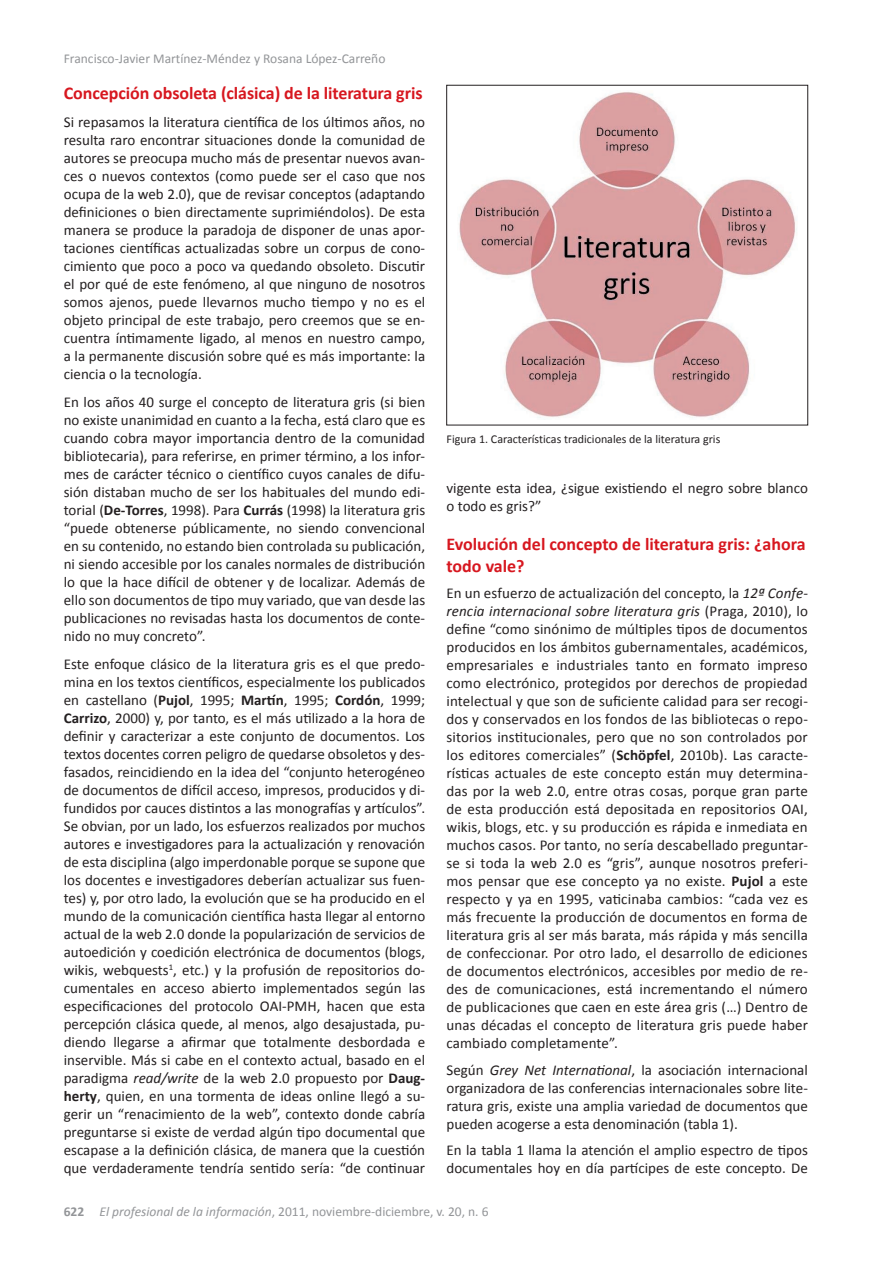
<style>
.page{position:relative;width:893px;height:1263px;background:#fff}
.page>*{position:absolute;margin:0;border:0;box-sizing:border-box;transform-origin:0 0}
.t1{font:700 18px/21.6px "Calibri";letter-spacing:-.005em;color:#d7171f}
.t2{font:15px/18px "Calibri";color:#231f20;text-align:justify}
.t3{font:13.5px "Calibri";color:#939598}
.t4{font:12px "Calibri";color:#231f20}
.s1{font-weight:700}
.s2{font-style:italic}
</style>
<div class="page">
<img style="left:459px;top:92px;width:338px;height:327px">
<div style="left:446px;top:85px;width:362px;height:340px;border:1px solid #231f20"></div>
<p class="t3" style="left:64px;top:50px;width:323px">Francisco-Javier Martínez-Méndez y Rosana López-Carreño</p>
<p class="t1" style="left:64px;top:82px;width:360px">Concepción obsoleta (clásica) de la literatura gris</p>
<p class="t2" style="left:64px;top:113px;width:363px">Si repasamos la literatura científica de los últimos años, no resulta raro encontrar situaciones donde la comunidad de autores se preocupa mucho más de presentar nuevos avan&shy;ces o nuevos contextos (como puede ser el caso que nos ocupa de la web 2.0), que de revisar conceptos (adaptando definiciones o bien directamente suprimiéndolos). De esta manera se produce la paradoja de disponer de unas apor&shy;taciones científicas actualizadas sobre un corpus de cono&shy;cimiento que poco a poco va quedando obsoleto. Discutir el por qué de este fenómeno, al que ninguno de nosotros somos ajenos, puede llevarnos mucho tiempo y no es el objeto principal de este trabajo, pero creemos que se en&shy;cuentra íntimamente ligado, al menos en nuestro campo, a la permanente discusión sobre qué es más importante: la ciencia o la tecnología.</p>
<p class="t2" style="left:64px;top:393px;width:363px">En los años 40 surge el concepto de literatura gris (si bien no existe unanimidad en cuanto a la fecha, está claro que es cuando cobra mayor importancia dentro de la comunidad bibliotecaria), para referirse, en primer término, a los infor&shy;mes de carácter técnico o científico cuyos canales de difu&shy;sión distaban mucho de ser los habituales del mundo edi&shy;torial (<span class="s1">De-Torres</span>, 1998). Para <span class="s1">Currás</span> (1998) la literatura gris “puede obtenerse públicamente, no siendo convencional en su contenido, no estando bien controlada su publicación, ni siendo accesible por los canales normales de distribución lo que la hace difícil de obtener y de localizar. Además de ello son documentos de tipo muy variado, que van desde las publicaciones no revisadas hasta los documentos de conte&shy;nido no muy concreto”.</p>
<p class="t2" style="left:64px;top:655px;width:363px">Este enfoque clásico de la literatura gris es el que predo&shy;mina en los textos científicos, especialmente los publicados en castellano (<span class="s1">Pujol</span>, 1995; <span class="s1">Martín</span>, 1995; <span class="s1">Cordón</span>, 1999; <span class="s1">Carrizo</span>, 2000) y, por tanto, es el más utilizado a la hora de definir y caracterizar a este conjunto de documentos. Los textos docentes corren peligro de quedarse obsoletos y des&shy;fasados, reincidiendo en la idea del “conjunto heterogéneo de documentos de difícil acceso, impresos, producidos y di&shy;fundidos por cauces distintos a las monografías y artículos”.<br>Se obvian, por un lado, los esfuerzos realizados por muchos autores e investigadores para la actualización y renovación de esta disciplina (algo imperdonable porque se supone que los docentes e investigadores deberían actualizar sus fuen&shy;tes) y, por otro lado, la evolución que se ha producido en el mundo de la comunicación científica hasta llegar al entorno actual de la web 2.0 donde la popularización de servicios de autoedición y coedición electrónica de documentos (blogs, wikis, webquests<sup>1</sup>, etc.) y la profusión de repositorios do&shy;cumentales en acceso abierto implementados según las especificaciones del protocolo OAI-PMH, hacen que esta percepción clásica quede, al menos, algo desajustada, pu&shy;diendo llegarse a afirmar que totalmente desbordada e inservible. Más si cabe en el contexto actual, basado en el paradigma <span class="s2">read/write</span> de la web 2.0 propuesto por <span class="s1">Daug&shy;herty</span>, quien, en una tormenta de ideas online llegó a su&shy;gerir un “renacimiento de la web”, contexto donde cabría preguntarse si existe de verdad algún tipo documental que escapase a la definición clásica, de manera que la cuestión que verdaderamente tendría sentido sería: “de continuar</p>
<p class="t4" style="left:446px;top:431px;width:275px">Figura 1. Características tradicionales de la literatura gris</p>
<p class="t2" style="left:446px;top:479px;width:363px">vigente esta idea, ¿sigue existiendo el negro sobre blanco o todo es gris?”</p>
<p class="t1" style="left:446px;top:533px;width:361px">Evolución del concepto de literatura gris: ¿ahora todo vale?</p>
<p class="t2" style="left:446px;top:584px;width:363px">En un esfuerzo de actualización del concepto, la <span class="s2">12ª Confe&shy;rencia internacional sobre literatura gris</span> (Praga, 2010), lo define “como sinónimo de múltiples tipos de documentos producidos en los ámbitos gubernamentales, académicos, empresariales e industriales tanto en formato impreso como electrónico, protegidos por derechos de propiedad intelectual y que son de suficiente calidad para ser recogi&shy;dos y conservados en los fondos de las bibliotecas o repo&shy;sitorios institucionales, pero que no son controlados por los editores comerciales” (<span class="s1">Schöpfel</span>, 2010b). Las caracte&shy;rísticas actuales de este concepto están muy determina&shy;das por la web 2.0, entre otras cosas, porque gran parte de esta producción está depositada en repositorios OAI, wikis, blogs, etc. y su producción es rápida e inmediata en muchos casos. Por tanto, no sería descabellado preguntar&shy;se si toda la web 2.0 es “gris”, aunque nosotros preferi&shy;mos pensar que ese concepto ya no existe. <span class="s1">Pujol</span> a este respecto y ya en 1995, vaticinaba cambios: “cada vez es más frecuente la producción de documentos en forma de literatura gris al ser más barata, más rápida y más sencilla de confeccionar. Por otro lado, el desarrollo de ediciones de documentos electrónicos, accesibles por medio de re&shy;des de comunicaciones, está incrementando el número de publicaciones que caen en este área gris (…) Dentro de unas décadas el concepto de literatura gris puede haber cambiado completamente”.</p>
<p class="t2" style="left:446px;top:1061px;width:363px">Según <span class="s2">Grey Net International</span>, la asociación internacional organizadora de las conferencias internacionales sobre lite&shy;ratura gris, existe una amplia variedad de documentos que pueden acogerse a esta denominación (tabla 1).</p>
<p class="t2" style="left:446px;top:1141px;width:363px">En la tabla 1 llama la atención el amplio espectro de tipos documentales hoy en día partícipes de este concepto. De</p>
<p class="t3" style="left:64px;top:1203px;width:426px"><span class="s1">622</span> <span class="s2">El profesional de la información</span>, 2011, noviembre-diciembre, v. 20, n. 6</p>
</div>
